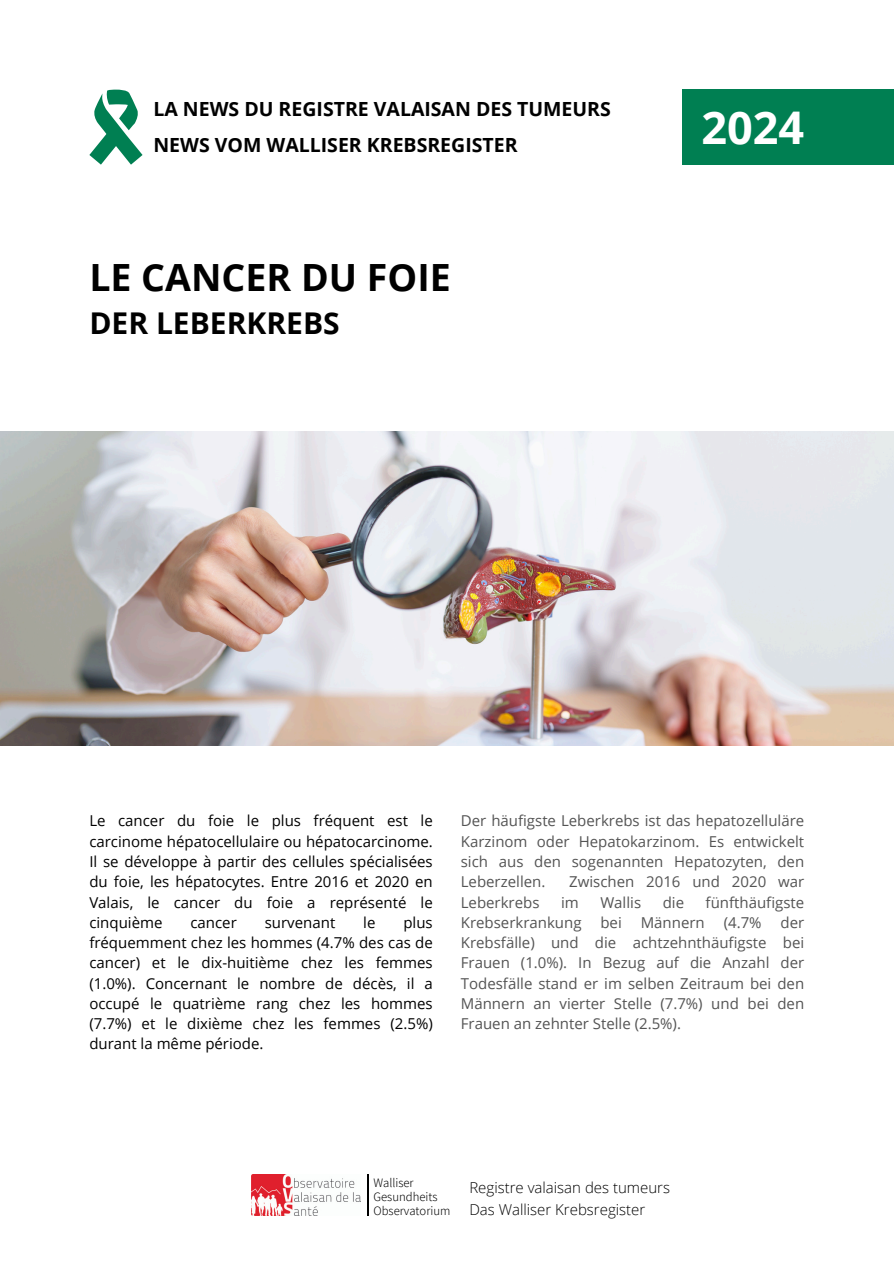
<style>
.page{position:relative;width:894px;height:1264px;background:#fff}
.page>*{position:absolute;margin:0;border:0;box-sizing:border-box;transform-origin:0 0}
.t1{font:700 45px "Open Sans";color:#fff}
.t2{font:700 37.5px "Open Sans";color:#000}
.t3{font:700 30px "Open Sans";color:#000}
.t4{font:700 19.5px "Open Sans";color:#000}
.t5{font:15px/20.2px "Open Sans";color:#000;text-align:justify}
.t6{font:15px/20.2px "Open Sans";color:#545454;text-align:justify}
.t7{font:300 15px "Open Sans";color:#000}
.t8{font:300 12.6px "Assistant";color:#000}
</style>
<div class="page">
<svg style="left:89px;top:90px;width:53px;height:75px"></svg>
<div style="left:681px;top:90px;width:212px;height:75px;background:#007f52"></div>
<img style="left:251px;top:1174px;width:109px;height:41px">
<hr style="left:368px;top:1174px;width:1px;height:41px;background:#000">
<img style="left:0;top:431px;width:893px;height:314px">
<p class="t4" style="left:153px;top:95px;width:458px">LA NEWS DU REGISTRE VALAISAN DES TUMEURS</p>
<h4 class="t4" style="left:153px;top:131px;width:365px">NEWS VOM WALLISER KREBSREGISTER</h4>
<p class="t2" style="left:89px;top:251px;width:363px">LE CANCER DU FOIE</p>
<p class="t3" style="left:89px;top:302px;width:252px">DER LEBERKREBS</p>
<h1 class="t1" style="left:701px;top:95px;width:104px">2024</h1>
<p class="t5" style="left:89px;top:810px;width:345px">Le cancer du foie le plus fréquent est le carcinome hépatocellulaire ou hépatocarcinome.<br>Il se développe à partir des cellules spécialisées du foie, les hépatocytes. Entre 2016 et 2020 en Valais, le cancer du foie a représenté le cinquième</p>
<p class="t5" style="left:89px;top:911px;width:345px;text-indent:314px">plus fréquemment chez les hommes (4.7% des cas de cancer) et le dix-huitième chez les femmes (1.0%). Concernant le nombre de décès, il a occupé le quatrième rang chez les hommes (7.7%) et le dixième chez les femmes (2.5%) durant la même période.</p>
<p class="t5" style="left:190px;top:911px;width:48px">cancer</p>
<p class="t5" style="left:265px;top:911px;width:72px">survenant</p>
<p class="t5" style="left:363px;top:911px;width:14px">le</p>
<h5 class="t6" style="left:460px;top:810px;width:345px">Der häufigste Leberkrebs ist das hepatozelluläre Karzinom oder Hepatokarzinom. Es entwickelt sich aus den sogenannten Hepatozyten, den Leberzellen.</h5>
<h5 class="t6" style="left:569px;top:871px;width:236px">Zwischen 2016 und 2020 war</h5>
<h5 class="t6" style="left:460px;top:891px;width:80px">Leberkrebs</h5>
<h5 class="t6" style="left:561px;top:891px;width:19px">im</h5>
<h5 class="t6" style="left:600px;top:891px;width:42px">Wallis</h5>
<h5 class="t6" style="left:662px;top:891px;width:23px">die</h5>
<h5 class="t6" style="left:705px;top:891px;width:100px">fünfthäufigste</h5>
<h5 class="t6" style="left:460px;top:911px;width:122px">Krebserkrankung</h5>
<h5 class="t6" style="left:600px;top:911px;width:23px">bei</h5>
<h5 class="t6" style="left:640px;top:911px;width:66px">Männern</h5>
<h5 class="t6" style="left:723px;top:911px;width:39px">(4.7%</h5>
<h5 class="t6" style="left:460px;top:911px;width:345px;text-indent:319px">der Krebsfälle) und die achtzehnthäufigste bei Frauen (1.0%). In Bezug auf die Anzahl der Todesfälle stand er im selben Zeitraum bei den Männern an vierter Stelle (7.7%) und bei den Frauen an zehnter Stelle (2.5%).</h5>
<h2 class="t8" style="left:373px;top:1173px;width:42px">Walliser</h2>
<h3 class="t8" style="left:373px;top:1188px;width:66px">Gesundheits</h3>
<p class="t8" style="left:373px;top:1201px;width:78px">Observatorium</p>
<h5 class="t7" style="left:469px;top:1176px;width:202px">Registre valaisan des tumeurs</h5>
<h5 class="t7" style="left:469px;top:1198px;width:177px">Das Walliser Krebsregister</h5>
</div>
